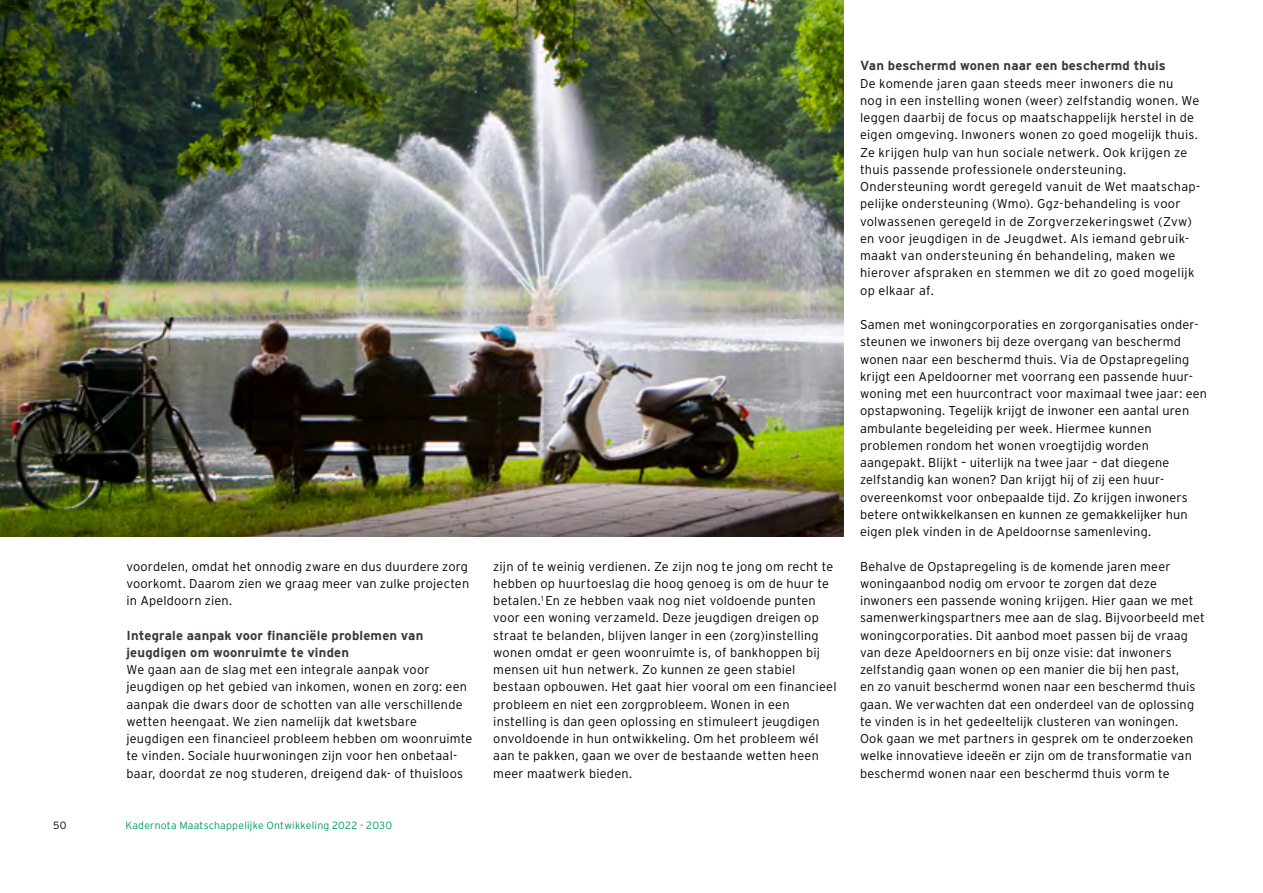
<style>
.page{position:relative;width:1263px;height:893px;background:#fff}
.page>*{position:absolute;margin:0;border:0;box-sizing:border-box;transform-origin:0 0}
.Tussenkop_4{font:700 13.05px/17.2px "Interstate";letter-spacing:.015em;color:#3c3839}
.Bodytekst{font:300 12.75px/17.2px "Interstate";letter-spacing:.015em;color:#000}
.t1{font:300 10.5px "Interstate";letter-spacing:.02em;color:#009c60}
.t2{font:300 10.5px "Interstate";color:#000}
</style>
<div class="page">
<img style="left:0;top:0;width:843px;height:536px">
<hr style="left:1262px;top:0;width:1px;height:893px;background:#878787">
<p class="Bodytekst" style="left:126px;top:557px;width:344px;text-align:justify">voordelen, omdat het onnodig zware en dus duurdere zorg voorkomt. Daarom zien we graag meer van zulke projecten in Apeldoorn zien.</p>
<p class="Tussenkop_4" style="left:126px;top:626px;width:298px">Integrale aanpak voor financiële problemen van jeugdigen om woonruimte te vinden</p>
<p class="Bodytekst" style="left:126px;top:661px;width:347px">We gaan aan de slag met een integrale aanpak voor jeugdigen op het gebied van inkomen, wonen en zorg: een aanpak die dwars door de schotten van alle verschillende wetten heengaat. We zien namelijk dat kwetsbare jeugdigen een financieel probleem hebben om woonruimte te vinden. Sociale huurwoningen zijn voor hen onbetaal&shy;baar, doordat ze nog studeren, dreigend dak- of thuisloos</p>
<p class="t2" style="left:53px;top:820px;width:15px">50</p>
<p class="t1" style="left:125px;top:820px;width:268px">Kadernota Maatschappelijke Ontwikkeling 2022 - 2030</p>
<p class="Bodytekst" style="left:493px;top:557px;width:345px">zijn of te weinig verdienen. Ze zijn nog te jong om recht te hebben op huurtoeslag die hoog genoeg is om de huur te betalen.<sup>1</sup> En ze hebben vaak nog niet voldoende punten voor een woning verzameld. Deze jeugdigen dreigen op straat te belanden, blijven langer in een (zorg)instelling wonen omdat er geen woonruimte is, of bankhoppen bij mensen uit hun netwerk. Zo kunnen ze geen stabiel bestaan opbouwen. Het gaat hier vooral om een financieel probleem en niet een zorgprobleem. Wonen in een instelling is dan geen oplossing en stimuleert jeugdigen onvoldoende in hun ontwikkeling. Om het probleem wél aan te pakken, gaan we over de bestaande wetten heen meer maatwerk bieden.</p>
<p class="Tussenkop_4" style="left:860px;top:57px;width:307px">Van beschermd wonen naar een beschermd thuis</p>
<p class="Bodytekst" style="left:860px;top:74px;width:341px">De komende jaren gaan steeds meer inwoners die nu<br>nog in een instelling wonen (weer) zelfstandig wonen. We leggen daarbij de focus op maatschappelijk herstel in de eigen omgeving. Inwoners wonen zo goed mogelijk thuis.<br>Ze krijgen hulp van hun sociale netwerk. Ook krijgen ze thuis passende professionele ondersteuning.<br>Ondersteuning wordt geregeld vanuit de Wet maatschap&shy;pelijke ondersteuning (Wmo). Ggz-behandeling is voor volwassenen geregeld in de Zorgverzekeringswet (Zvw) en voor jeugdigen in de Jeugdwet. Als iemand gebruik&shy;maakt van ondersteuning én behandeling, maken we hierover afspraken en stemmen we dit zo goed mogelijk op elkaar af.</p>
<p class="Bodytekst" style="left:860px;top:316px;width:349px">Samen met woningcorporaties en zorgorganisaties onder&shy;steunen we inwoners bij deze overgang van beschermd wonen naar een beschermd thuis. Via de Opstapregeling krijgt een Apeldoorner met voorrang een passende huur&shy;woning met een huurcontract voor maximaal twee jaar: een opstapwoning. Tegelijk krijgt de inwoner een aantal uren ambulante begeleiding per week. Hiermee kunnen problemen rondom het wonen vroegtijdig worden aangepakt. Blijkt – uiterlijk na twee jaar – dat diegene zelfstandig kan wonen? Dan krijgt hij of zij een huur&shy;overeenkomst voor onbepaalde tijd. Zo krijgen inwoners betere ontwikkelkansen en kunnen ze gemakkelijker hun eigen plek vinden in de Apeldoornse samenleving.</p>
<p class="Bodytekst" style="left:860px;top:557px;width:346px">Behalve de Opstapregeling is de komende jaren meer woningaanbod nodig om ervoor te zorgen dat deze inwoners een passende woning krijgen. Hier gaan we met samenwerkingspartners mee aan de slag. Bijvoorbeeld met woningcorporaties. Dit aanbod moet passen bij de vraag van deze Apeldoorners en bij onze visie: dat inwoners zelfstandig gaan wonen op een manier die bij hen past,<br>en zo vanuit beschermd wonen naar een beschermd thuis gaan. We verwachten dat een onderdeel van de oplossing te vinden is in het gedeeltelijk clusteren van woningen.<br>Ook gaan we met partners in gesprek om te onderzoeken welke innovatieve ideeën er zijn om de transformatie van beschermd wonen naar een beschermd thuis vorm te</p>
</div>
